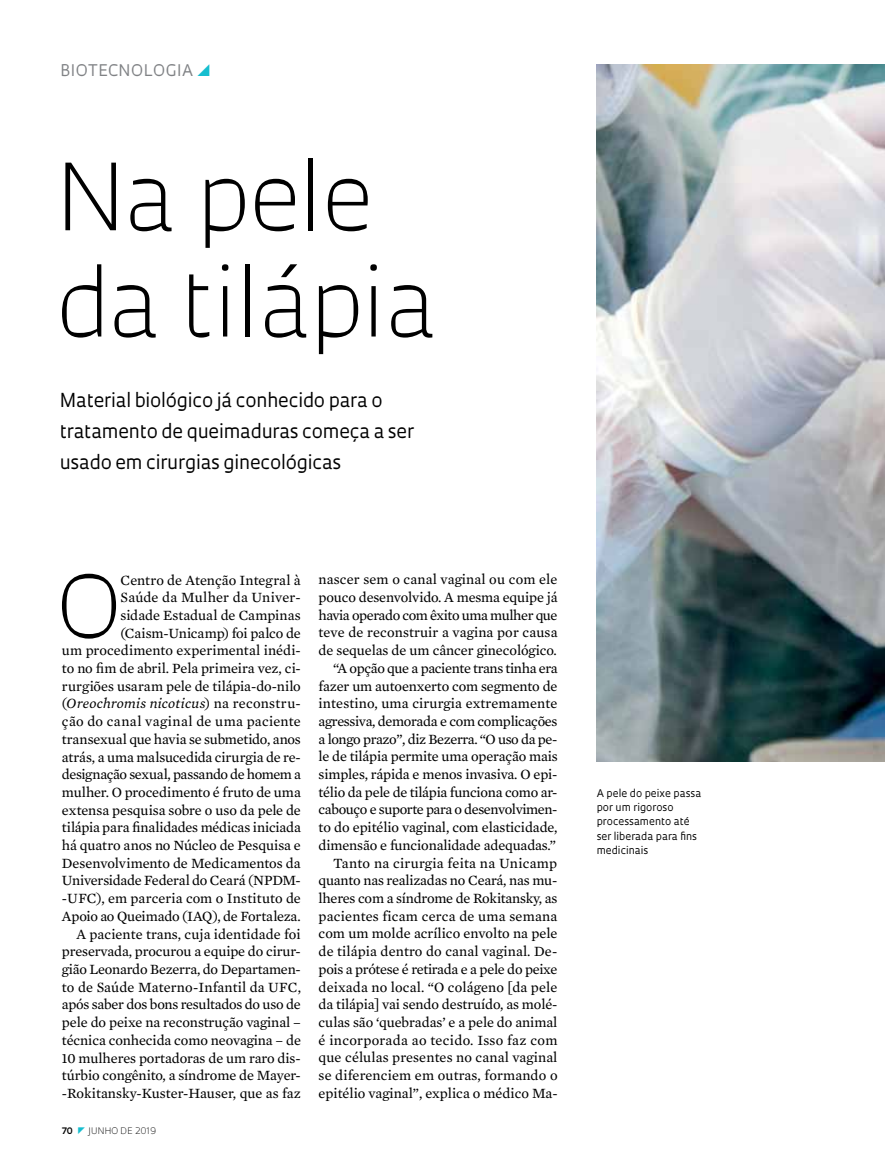
<style>
.page{position:relative;width:885px;height:1169px;background:#fff}
.page>*{position:absolute;margin:0;border:0;box-sizing:border-box;transform-origin:0 0}
.t1{font:300 89.85px/106.2px "Oculum";letter-spacing:-.01em;color:#000}
.t2{font:300 83.55px "Oculum";color:#000}
.t3{font:18.75px/30.9px "Oculum";letter-spacing:-.01em;color:#000}
.t4{font:15.6px "Oculum";letter-spacing:.035em;color:#808285}
.t5{font:14.4px/17.7px "Mercury Text G2";letter-spacing:-.005em;color:#000;text-align:right}
.t6{font:10.35px/14.1px "Oculum";color:#000}
.t7{font:300 8.7px "Oculum";letter-spacing:.015em;color:#000}
.t8{font:700 8.7px "Oculum";color:#000}
.s1{font-style:italic}
</style>
<div class="page">
<img style="left:597px;top:64px;width:288px;height:697px">
<p class="t4" style="left:61px;top:60px;width:134px">BIOTECNOLOGIA</p>
<h1 class="t1" style="left:57px;top:139px;width:382px">Na pele da tilápia</h1>
<h3 class="t3" style="left:60px;top:384px;width:356px">Material biológico já conhecido para o tratamento de queimaduras começa a ser usado em cirurgias ginecológicas</h3>
<p class="t5" style="left:62px;top:570px;width:241px">Centro de Atenção Integral à<br>Saúde da Mulher da Univer-<br>sidade Estadual de Campinas (Caism-Unicamp) foi palco de<br>um procedimento experimental inédi&shy;to no fim de abril. Pela primeira vez, ci&shy;rurgiões usaram pele de tilápia-do-nilo (<span class="s1">Oreochromis nicoticus</span>) na reconstru&shy;ção do canal vaginal de uma paciente transexual que havia se submetido, anos atrás, a uma malsucedida cirurgia de re&shy;designação sexual, passando de homem a mulher. O procedimento é fruto de uma extensa pesquisa sobre o uso da pele de tilápia para finalidades médicas iniciada há quatro anos no Núcleo de Pesquisa e Desenvolvimento de Medicamentos da Universidade Federal do Ceará (NPDM--UFC), em parceria com o Instituto de Apoio ao Queimado (IAQ), de Fortaleza.<br>A paciente trans, cuja identidade foi preservada, procurou a equipe do cirur&shy;gião Leonardo Bezerra, do Departamen&shy;to de Saúde Materno-Infantil da UFC, após saber dos bons resultados do uso de pele do peixe na reconstrução vaginal – técnica conhecida como neovagina – de 10 mulheres portadoras de um raro dis&shy;túrbio congênito, a síndrome de Mayer--Rokitansky-Kuster-Hauser, que as faz</p>
<p class="t5" style="left:319px;top:570px;width:241px">nascer sem o canal vaginal ou com ele pouco desenvolvido. A mesma equipe já havia operado com êxito uma mulher que teve de reconstruir a vagina por causa de sequelas de um câncer ginecológico. “A opção que a paciente trans tinha era fazer um autoenxerto com segmento de intestino, uma cirurgia extremamente agressiva, demorada e com complicações a longo prazo”, diz Bezerra. “O uso da pe&shy;le de tilápia permite uma operação mais simples, rápida e menos invasiva. O epi&shy;télio da pele de tilápia funciona como ar&shy;cabouço e suporte para o desenvolvimen&shy;to do epitélio vaginal, com elasticidade, dimensão e funcionalidade adequadas.” Tanto na cirurgia feita na Unicamp quanto nas realizadas no Ceará, nas mu&shy;lheres com a síndrome de Rokitansky, as pacientes ficam cerca de uma semana com um molde acrílico envolto na pele de tilápia dentro do canal vaginal. De&shy;pois a prótese é retirada e a pele do peixe deixada no local. “O colágeno [da pele da tilápia] vai sendo destruído, as molé&shy;culas são ‘quebradas’ e a pele do animal é incorporada ao tecido. Isso faz com que células presentes no canal vaginal se diferenciem em outras, formando o epitélio vaginal”, explica o médico Ma-</p>
<h2 class="t2" style="left:57px;top:549px;width:56px">O</h2>
<p class="t8" style="left:62px;top:1124px;width:12px">70</p>
<p class="t7" style="left:89px;top:1124px;width:70px">junho DE 2019</p>
<p class="t6" style="left:597px;top:785px;width:106px">A pele do peixe passa por um rigoroso processamento até ser liberada para fins medicinais</p>
</div>
